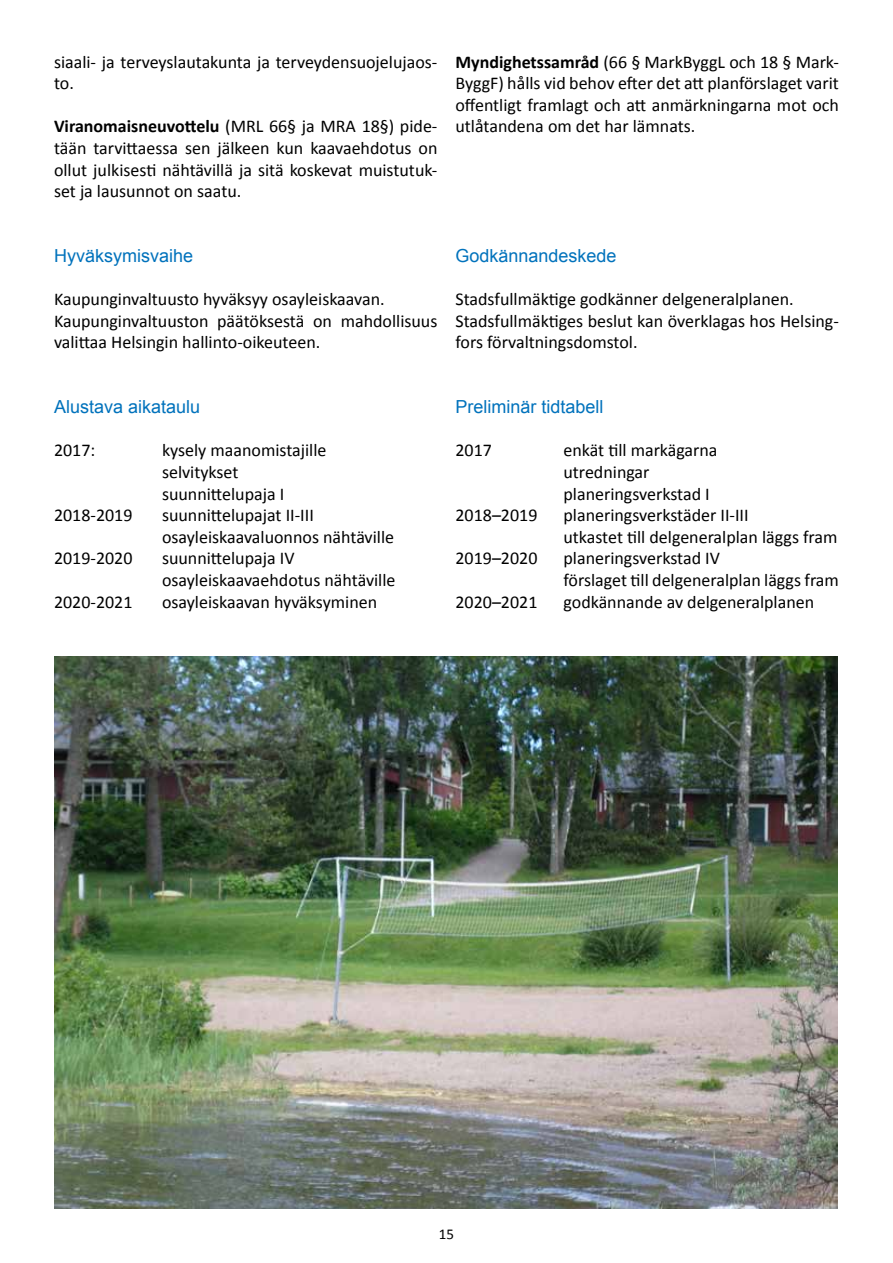
<style>
.page{position:relative;width:893px;height:1263px;background:#fff}
.page>*{position:absolute;margin:0;border:0;box-sizing:border-box;transform-origin:0 0}
.t1{font:18px/21.6px "Calibri";color:#000}
.t2{font:18px "Arial";color:#0072bc}
.t3{font:15px "Calibri";color:#000}
.s1{font-weight:700}
</style>
<div class="page">
<img style="left:54px;top:657px;width:783px;height:552px">
<p class="t1" style="left:54px;top:51px;width:385px">siaali- ja terveyslautakunta ja terveydensuojelujaos&shy;to.</p>
<p class="t1" style="left:54px;top:116px;width:385px;text-align:justify"><span class="s1">Viranomaisneuvottelu</span> (MRL 66§ ja MRA 18§) pide&shy;tään tarvittaessa sen jälkeen kun kaavaehdotus on ollut julkisesti nähtävillä ja sitä koskevat muistutuk&shy;set ja lausunnot on saatu.</p>
<p class="t1" style="left:455px;top:51px;width:385px;text-align:justify"><span class="s1">Myndighetssamråd</span> (66 § MarkByggL och 18 § Mark-ByggF) hålls vid behov efter det att planförslaget varit offentligt framlagt och att anmärkningarna mot och utlåtandena om det har lämnats.</p>
<p class="t2" style="left:54px;top:244px;width:141px">Hyväksymisvaihe</p>
<p class="t1" style="left:54px;top:288px;width:385px">Kaupunginvaltuusto hyväksyy osayleiskaavan.<br>Kaupunginvaltuuston päätöksestä on mahdollisuus valittaa Helsingin hallinto-oikeuteen.</p>
<p class="t2" style="left:455px;top:244px;width:163px">Godkännandeskede</p>
<p class="t1" style="left:455px;top:288px;width:385px">Stadsfullmäktige godkänner delgeneralplanen.<br>Stadsfullmäktiges beslut kan överklagas hos Helsing&shy;fors förvaltningsdomstol.</p>
<p class="t2" style="left:54px;top:395px;width:148px">Alustava aikataulu</p>
<p class="t1" style="left:54px;top:440px;width:43px">2017:</p>
<p class="t1" style="left:162px;top:440px;width:166px">kysely maanomistajille selvitykset suunnittelupaja I</p>
<p class="t1" style="left:54px;top:504px;width:80px">2018-2019</p>
<p class="t1" style="left:162px;top:504px;width:234px">suunnittelupajat II-III osayleiskaavaluonnos nähtäville</p>
<p class="t1" style="left:54px;top:548px;width:80px">2019-2020</p>
<p class="t1" style="left:162px;top:548px;width:235px">suunnittelupaja IV osayleiskaavaehdotus nähtäville</p>
<p class="t1" style="left:54px;top:591px;width:80px">2020-2021</p>
<p class="t1" style="left:162px;top:591px;width:217px">osayleiskaavan hyväksyminen</p>
<p class="t2" style="left:455px;top:395px;width:150px">Preliminär tidtabell</p>
<p class="t1" style="left:455px;top:440px;width:38px">2017</p>
<p class="t1" style="left:563px;top:440px;width:156px">enkät till markägarna utredningar planeringsverkstad I</p>
<p class="t1" style="left:455px;top:504px;width:83px">2018–2019</p>
<p class="t1" style="left:563px;top:504px;width:275px">planeringsverkstäder II-III<br>utkastet till delgeneralplan läggs fram</p>
<p class="t1" style="left:455px;top:548px;width:83px">2019–2020</p>
<p class="t1" style="left:563px;top:548px;width:277px">planeringsverkstad IV<br>förslaget till delgeneralplan läggs fram</p>
<p class="t1" style="left:455px;top:591px;width:83px">2020–2021</p>
<p class="t1" style="left:563px;top:591px;width:252px">godkännande av delgeneralplanen</p>
<p class="t3" style="left:439px;top:1224px;width:17px">15</p>
</div>
